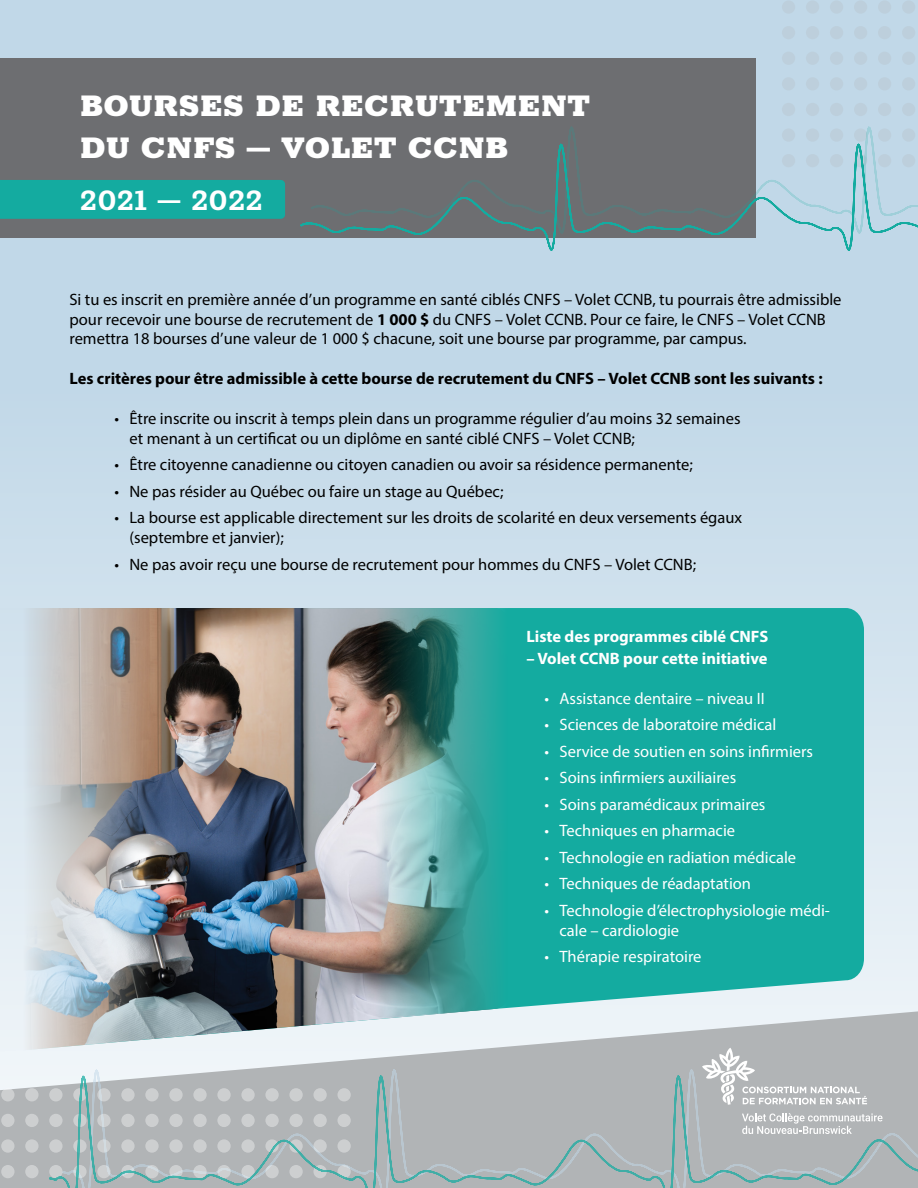
<style>
.page{position:relative;width:918px;height:1188px;background:#c1d8e8}
.page>*{position:absolute;margin:0;border:0;box-sizing:border-box;transform-origin:0 0}
.t1{font:900 34.5px/41.4px "Rokkitt";color:#fff}
.t2{font:700 34.5px "Rokkitt";color:#fff}
.t3{font:16.5px/19.8px "Myriad Pro";color:#000}
.t4{font:16.5px/19.8px "Myriad Pro";color:#fff}
.t5{font:700 16.5px "Myriad Pro";color:#000}
.t6{font:700 16.5px "Myriad Pro";color:#fff}
.s1{font-weight:700}
</style>
<div class="page">
<div style="left:782px;top:0;width:13px;height:14px;background:#bdcfdc;border-radius:50%"></div>
<div style="left:806px;top:0;width:13px;height:14px;background:#bdcfdc;border-radius:50%"></div>
<div style="left:830px;top:0;width:13px;height:14px;background:#bdcfdc;border-radius:50%"></div>
<div style="left:854px;top:0;width:13px;height:14px;background:#bdcfdc;border-radius:50%"></div>
<div style="left:878px;top:0;width:13px;height:14px;background:#bdcfdc;border-radius:50%"></div>
<div style="left:902px;top:0;width:13px;height:14px;background:#bdcfdc;border-radius:50%"></div>
<div style="left:782px;top:26px;width:13px;height:13px;background:#bdcfdc;border-radius:50%"></div>
<div style="left:806px;top:26px;width:13px;height:13px;background:#bdcfdc;border-radius:50%"></div>
<div style="left:830px;top:26px;width:13px;height:13px;background:#bdcfdc;border-radius:50%"></div>
<div style="left:854px;top:26px;width:13px;height:13px;background:#bdcfdc;border-radius:50%"></div>
<div style="left:878px;top:26px;width:13px;height:13px;background:#bdcfdc;border-radius:50%"></div>
<div style="left:902px;top:26px;width:13px;height:13px;background:#bdcfdc;border-radius:50%"></div>
<div style="left:782px;top:52px;width:13px;height:13px;background:#bdcfdc;border-radius:50%"></div>
<div style="left:806px;top:52px;width:13px;height:13px;background:#bdcfdc;border-radius:50%"></div>
<div style="left:830px;top:52px;width:13px;height:13px;background:#bdcfdc;border-radius:50%"></div>
<div style="left:854px;top:52px;width:13px;height:13px;background:#bdcfdc;border-radius:50%"></div>
<div style="left:878px;top:52px;width:13px;height:13px;background:#bdcfdc;border-radius:50%"></div>
<div style="left:902px;top:52px;width:13px;height:13px;background:#bdcfdc;border-radius:50%"></div>
<div style="left:782px;top:77px;width:13px;height:14px;background:#bdcfdc;border-radius:50%"></div>
<div style="left:806px;top:77px;width:13px;height:14px;background:#bdcfdc;border-radius:50%"></div>
<div style="left:830px;top:77px;width:13px;height:14px;background:#bdcfdc;border-radius:50%"></div>
<div style="left:854px;top:77px;width:13px;height:14px;background:#bdcfdc;border-radius:50%"></div>
<div style="left:878px;top:77px;width:13px;height:14px;background:#bdcfdc;border-radius:50%"></div>
<div style="left:902px;top:77px;width:13px;height:14px;background:#bdcfdc;border-radius:50%"></div>
<div style="left:782px;top:103px;width:13px;height:13px;background:#bdcfdc;border-radius:50%"></div>
<div style="left:806px;top:103px;width:13px;height:13px;background:#bdcfdc;border-radius:50%"></div>
<div style="left:830px;top:103px;width:13px;height:13px;background:#bdcfdc;border-radius:50%"></div>
<div style="left:854px;top:103px;width:13px;height:13px;background:#bdcfdc;border-radius:50%"></div>
<div style="left:878px;top:103px;width:13px;height:13px;background:#bdcfdc;border-radius:50%"></div>
<div style="left:902px;top:103px;width:13px;height:13px;background:#bdcfdc;border-radius:50%"></div>
<div style="left:0;top:58px;width:756px;height:180px;background:#6d6e71"></div>
<div style="left:0;top:180px;width:285px;height:39px;background:#14aba0"></div>
<svg style="left:0;top:1011px;width:918px;height:177px;background:#b5b8ba"></svg>
<div style="left:25px;top:1165px;width:14px;height:13px;background:#cdcfd0;border-radius:50%"></div>
<div style="left:1px;top:1165px;width:14px;height:13px;background:#cdcfd0;border-radius:50%"></div>
<div style="left:25px;top:1139px;width:14px;height:14px;background:#cdcfd0;border-radius:50%"></div>
<div style="left:1px;top:1139px;width:14px;height:14px;background:#cdcfd0;border-radius:50%"></div>
<div style="left:25px;top:1114px;width:14px;height:13px;background:#cdcfd0;border-radius:50%"></div>
<div style="left:1px;top:1114px;width:14px;height:13px;background:#cdcfd0;border-radius:50%"></div>
<div style="left:25px;top:1088px;width:14px;height:13px;background:#cdcfd0;border-radius:50%"></div>
<svg style="left:1px;top:1088px;width:14px;height:13px"></svg>
<svg style="left:702px;top:1048px;width:165px;height:17px;background:#b6b9bb"></svg>
<svg style="left:0;top:1053px;width:512px;height:23px;background:#dee3e7"></svg>
<img style="left:0;top:608px;width:512px;height:445px">
<img style="left:69px;top:608px;width:795px;height:434px">
<svg style="left:309px;top:126px;width:609px;height:109px"></svg>
<svg style="left:48px;top:1065px;width:870px;height:123px;background:#b2b9bb"></svg>
<h1 class="t1" style="left:80px;top:82px;width:512px">BOURSES DE RECRUTEMENT<br>DU CNFS – VOLET CCNB</h1>
<h1 class="t2" style="left:80px;top:174px;width:184px">2021 – 2022</h1>
<p class="t3" style="left:69px;top:289px;width:774px">Si tu es inscrit en première année d’un programme en santé ciblés CNFS – Volet CCNB, tu pourrais être admissible pour recevoir une bourse de recrutement de <span class="s1">1 000 $</span> du CNFS – Volet CCNB. Pour ce faire, le CNFS – Volet CCNB remettra 18 bourses d’une valeur de 1 000 $ chacune, soit une bourse par programme, par campus.</p>
<p class="t5" style="left:69px;top:368px;width:755px">Les critères pour être admissible à cette bourse de recrutement du CNFS – Volet CCNB sont les suivants :</p>
<p class="t3" style="left:129px;top:408px;width:613px;text-indent:-15px">• Être inscrite ou inscrit à temps plein dans un programme régulier d’au moins 32 semaines et menant à un certificat ou un diplôme en santé ciblé CNFS – Volet CCNB;</p>
<p class="t3" style="left:114px;top:455px;width:580px">• Être citoyenne canadienne ou citoyen canadien ou avoir sa résidence permanente;</p>
<p class="t3" style="left:114px;top:481px;width:390px">• Ne pas résider au Québec ou faire un stage au Québec;</p>
<p class="t3" style="left:129px;top:508px;width:614px;text-indent:-15px">• La bourse est applicable directement sur les droits de scolarité en deux versements égaux (septembre et janvier);</p>
<p class="t3" style="left:114px;top:554px;width:583px">• Ne pas avoir reçu une bourse de recrutement pour hommes du CNFS – Volet CCNB;</p>
<p class="t6" style="left:526px;top:626px;width:244px">Liste des programmes ciblé CNFS</p>
<p class="t6" style="left:526px;top:647px;width:243px">– Volet CCNB pour cette initiative</p>
<p class="t4" style="left:545px;top:688px;width:222px">• Assistance dentaire – niveau II</p>
<p class="t4" style="left:545px;top:714px;width:233px">• Sciences de laboratoire médical</p>
<p class="t4" style="left:545px;top:741px;width:270px">• Service de soutien en soins infirmiers</p>
<p class="t4" style="left:545px;top:768px;width:193px">• Soins infirmiers auxiliaires</p>
<p class="t4" style="left:545px;top:794px;width:223px">• Soins paramédicaux primaires</p>
<p class="t4" style="left:545px;top:821px;width:192px">• Techniques en pharmacie</p>
<p class="t4" style="left:545px;top:847px;width:253px">• Technologie en radiation médicale</p>
<p class="t4" style="left:545px;top:874px;width:208px">• Techniques de réadaptation</p>
<p class="t4" style="left:560px;top:900px;width:272px;text-indent:-15px">• Technologie d’électrophysiologie médi&shy;cale – cardiologie</p>
<p class="t4" style="left:545px;top:947px;width:159px">• Thérapie respiratoire</p>
</div>
